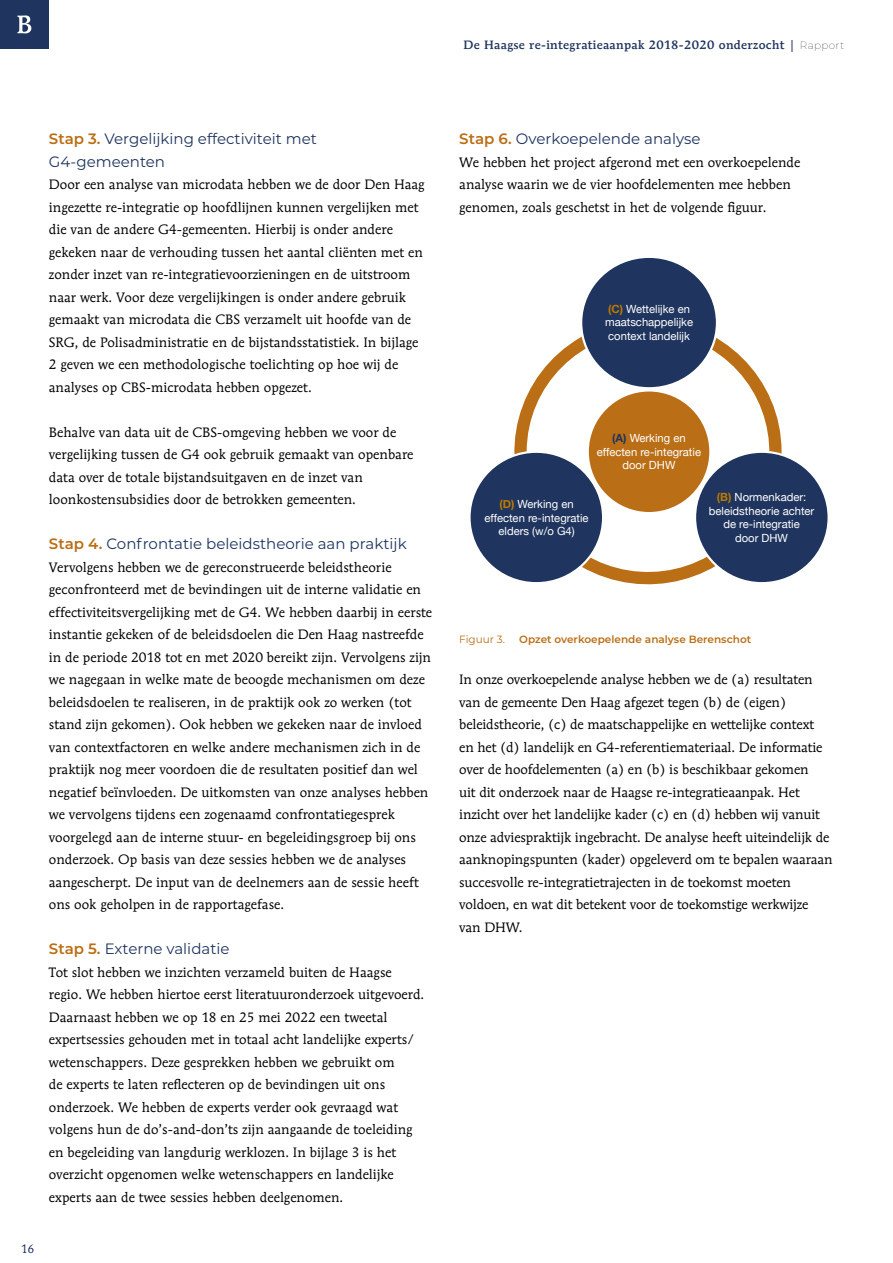
<style>
.page{position:relative;width:893px;height:1263px;background:#fff}
.page>*{position:absolute;margin:0;border:0;box-sizing:border-box;transform-origin:0 0}
.Kop_3_met{font:15px "Montserrat";color:#1f345e}
.Kop_3_zonder{font:15px/22.5px "Montserrat";color:#1f345e}
.Brood_wit_na{font:13.5px/22.5px "Mendoza Roman Std";color:#000}
.t1{font:500 12px "Mendoza Roman Std";letter-spacing:.03em;color:#1f345e}
.t2{font:12px "Mendoza Roman Std";color:#1f345e}
.t3{font:11.25px/13.5px "Helvetica Neue";color:#fff;text-align:center}
.Figuurtitel{font:600 10.5px "Montserrat";color:#ba6e15}
.Figuurtitel-2{font:10.5px "Montserrat";color:#ba6e15}
.s1{font-family:"Montserrat";font-weight:100;font-size:10.5px;color:#000}
.s2{font-weight:600;color:#ba6e15}
.s3{font-weight:700;color:#bc7a00}
.s4{font-weight:700;color:#1f345e}
</style>
<div class="page">
<div style="left:0;top:0;width:49px;height:49px;background:#1f345e"></div>
<svg style="left:17px;top:15px;width:14px;height:18px"></svg>
<svg style="left:514px;top:336px;width:268px;height:249px"></svg>
<div style="left:588px;top:390px;width:122px;height:123px;background:#ba6e15;border-radius:50%"></div>
<div style="left:587px;top:389px;width:124px;height:125px;border:2px solid #fff;border-radius:50%"></div>
<div style="left:581px;top:257px;width:136px;height:131px;background:#1f345e;border-radius:50%"></div>
<div style="left:695px;top:452px;width:134px;height:131px;background:#1f345e;border-radius:50%"></div>
<div style="left:469px;top:452px;width:134px;height:131px;background:#1f345e;border-radius:50%"></div>
<p class="t1" style="left:464px;top:37px;width:382px">De Haagse re-integratieaanpak 2018-2020 onderzocht | <span class="s1">Rapport</span></p>
<h3 class="Kop_3_zonder" style="left:49px;top:127px;width:270px"><span class="s2">Stap 3.</span> Vergelijking effectiviteit met<br>G4-gemeenten</h3>
<p class="Brood_wit_na" style="left:49px;top:173px;width:377px">Door een analyse van microdata hebben we de door Den Haag ingezette re-integratie op hoofdlijnen kunnen vergelijken met die van de andere G4-gemeenten. Hierbij is onder andere gekeken naar de verhouding tussen het aantal cliënten met en zonder inzet van re-integratievoorzieningen en de uitstroom naar werk. Voor deze vergelijkingen is onder andere gebruik gemaakt van microdata die CBS verzamelt uit hoofde van de SRG, de Polisadministratie en de bijstandsstatistiek. In bijlage 2 geven we een methodologische toelichting op hoe wij de analyses op CBS-microdata hebben opgezet.</p>
<p class="Brood_wit_na" style="left:49px;top:420px;width:366px">Behalve van data uit de CBS-omgeving hebben we voor de vergelijking tussen de G4 ook gebruik gemaakt van openbare data over de totale bijstandsuitgaven en de inzet van loonkostensubsidies door de betrokken gemeenten.</p>
<h3 class="Kop_3_met" style="left:49px;top:533px;width:359px"><span class="s2">Stap 4.</span> Confrontatie beleidstheorie aan praktijk</h3>
<p class="Brood_wit_na" style="left:49px;top:555px;width:385px">Vervolgens hebben we de gereconstrueerde beleidstheorie geconfronteerd met de bevindingen uit de interne validatie en effectiviteitsvergelijking met de G4. We hebben daarbij in eerste instantie gekeken of de beleidsdoelen die Den Haag nastreefde in de periode 2018 tot en met 2020 bereikt zijn. Vervolgens zijn we nagegaan in welke mate de beoogde mechanismen om deze beleidsdoelen te realiseren, in de praktijk ook zo werken (tot stand zijn gekomen). Ook hebben we gekeken naar de invloed van contextfactoren en welke andere mechanismen zich in de praktijk nog meer voordoen die de resultaten positief dan wel negatief beïnvloeden. De uitkomsten van onze analyses hebben we vervolgens tijdens een zogenaamd confrontatiegesprek voorgelegd aan de interne stuur- en begeleidingsgroep bij ons onderzoek. Op basis van deze sessies hebben we de analyses aangescherpt. De input van de deelnemers aan de sessie heeft ons ook geholpen in de rapportagefase.</p>
<h3 class="Kop_3_met" style="left:49px;top:938px;width:182px"><span class="s2">Stap 5.</span> Externe validatie</h3>
<p class="Brood_wit_na" style="left:49px;top:960px;width:377px">Tot slot hebben we inzichten verzameld buiten de Haagse regio. We hebben hiertoe eerst literatuuronderzoek uitgevoerd.<br>Daarnaast hebben we op 18 en 25 mei 2022 een tweetal expertsessies gehouden met in totaal acht landelijke experts/ wetenschappers. Deze gesprekken hebben we gebruikt om<br>de experts te laten reflecteren op de bevindingen uit ons onderzoek. We hebben de experts verder ook gevraagd wat volgens hun de do’s-and-don’ts zijn aangaande de toeleiding en begeleiding van langdurig werklozen. In bijlage 3 is het overzicht opgenomen welke wetenschappers en landelijke experts aan de twee sessies hebben deelgenomen.</p>
<p class="t2" style="left:21px;top:1241px;width:15px">16</p>
<h3 class="Kop_3_met" style="left:459px;top:128px;width:243px"><span class="s2">Stap 6.</span> Overkoepelende analyse</h3>
<p class="Brood_wit_na" style="left:459px;top:150px;width:342px">We hebben het project afgerond met een overkoepelende analyse waarin we de vier hoofdelementen mee hebben genomen, zoals geschetst in het de volgende figuur.</p>
<p class="t3" style="left:605px;top:303px;width:89px;text-align:left"><span class="s3">(C)</span> Wettelijke en maatschappelijke context landelijk</p>
<p class="t3" style="left:597px;top:432px;width:106px"><span class="s4">(A)</span> Werking en effecten re-integratie door DHW</p>
<p class="t3" style="left:484px;top:498px;width:106px"><span class="s3">(D)</span> Werking en effecten re-integratie elders (w/o G4)</p>
<p class="t3" style="left:709px;top:491px;width:107px"><span class="s3">(B)</span> Normenkader: beleidstheorie achter de re-integratie<br>door DHW</p>
<p class="Figuurtitel-2" style="left:459px;top:632px;width:47px">Figuur 3.</p>
<p class="Figuurtitel" style="left:519px;top:632px;width:233px">Opzet overkoepelende analyse Berenschot</p>
<p class="Brood_wit_na" style="left:459px;top:668px;width:375px">In onze overkoepelende analyse hebben we de (a) resultaten van de gemeente Den Haag afgezet tegen (b) de (eigen) beleidstheorie, (c) de maatschappelijke en wettelijke context<br>en het (d) landelijk en G4-referentiemateriaal. De informatie over de hoofdelementen (a) en (b) is beschikbaar gekomen<br>uit dit onderzoek naar de Haagse re-integratieaanpak. Het inzicht over het landelijke kader (c) en (d) hebben wij vanuit onze adviespraktijk ingebracht. De analyse heeft uiteindelijk de aanknopingspunten (kader) opgeleverd om te bepalen waaraan succesvolle re-integratietrajecten in de toekomst moeten voldoen, en wat dit betekent voor de toekomstige werkwijze van DHW.</p>
</div>
